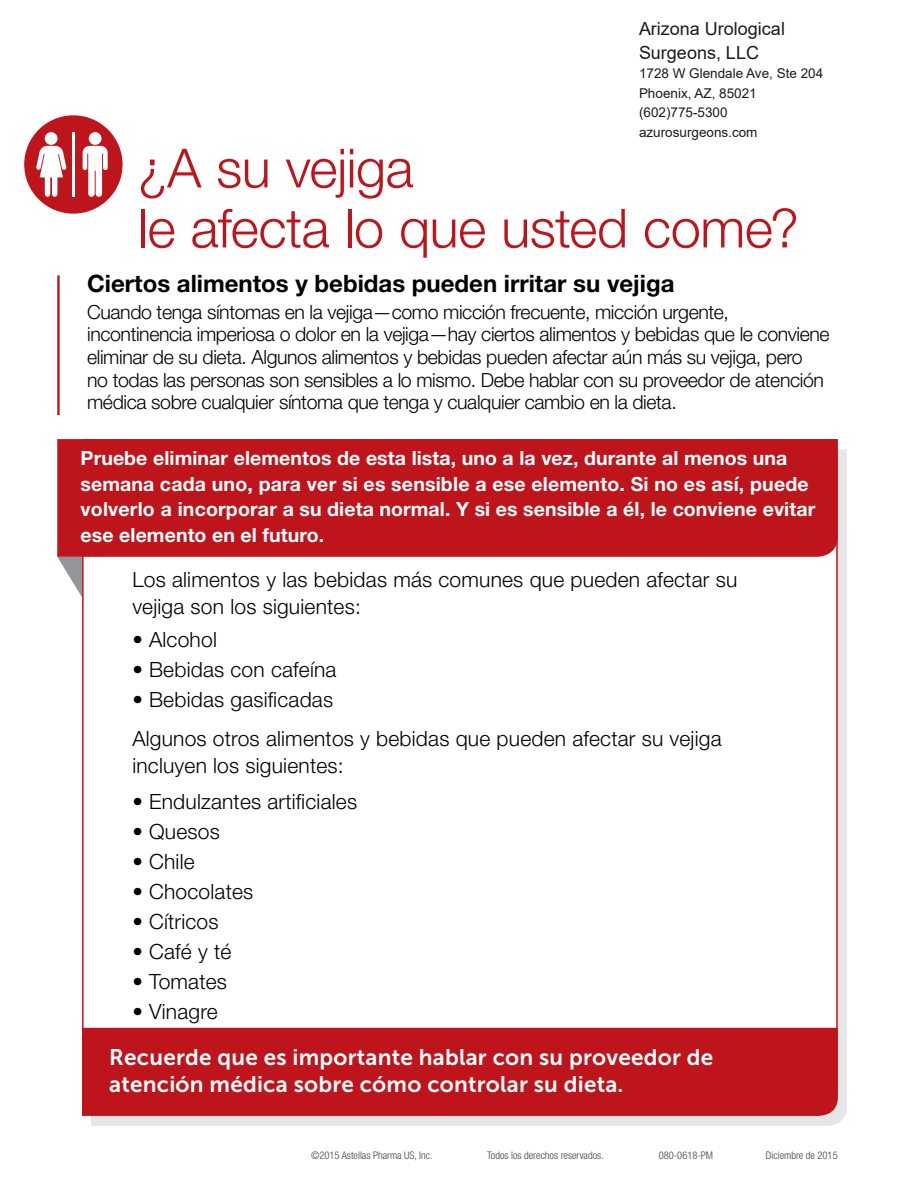
<style>
.page{position:relative;width:918px;height:1188px;background:#fff}
.page>*{position:absolute;margin:0;border:0;box-sizing:border-box;transform-origin:0 0}
.t1{font:300 54px/60px "Helvetica Neue LT Pro";letter-spacing:-.01em;color:#be141b}
.t2{font:700 24px "Helvetica Neue LT Pro";color:#000}
.t3{font:22.5px/27px "Museo Sans 700";letter-spacing:.01em;color:#fff}
.t4{font:300 21px/27px "Helvetica Neue LT Pro";letter-spacing:.01em;color:#000}
.t5{font:300 19.5px/22.5px "Helvetica Neue LT Pro";letter-spacing:-.02em;color:#000}
.t6{font:700 19.5px/25.5px "Helvetica Neue LT Pro";letter-spacing:.005em;color:#fff}
.t7{font:18px/24px "Arial";color:rgb(0 0 0/.9)}
.t8{font:13.5px/19.5px "Arial";color:rgb(0 0 0/.9)}
.t9{font:300 condensed 10.5px "Helvetica Neue LT Pro";color:#414042}
</style>
<div class="page">
<svg style="left:57px;top:557px;width:24px;height:38px"></svg>
<hr style="left:57px;top:275px;width:3px;height:140px;background:#be141b">
<div style="left:91px;top:449px;width:756px;height:677px;background:#e6e6e6"></div>
<div style="left:81px;top:557px;width:757px;height:471px;background:#fff"></div>
<div style="left:57px;top:439px;width:781px;height:118px;background:#be141b"></div>
<div style="left:82px;top:1028px;width:756px;height:88px;background:#be141b"></div>
<div style="left:24px;top:115px;width:99px;height:99px;background:#be141b;border-radius:50%"></div>
<svg style="left:83px;top:146px;width:25px;height:51px"></svg>
<div style="left:89px;top:132px;width:13px;height:13px;background:#fff;border-radius:50%"></div>
<svg style="left:36px;top:146px;width:31px;height:51px"></svg>
<div style="left:45px;top:132px;width:13px;height:13px;background:#fff;border-radius:50%"></div>
<hr style="left:73px;top:132px;width:2px;height:65px;background:#fff">
<p class="t7" style="left:639px;top:18px;width:147px">Arizona Urological<br>Surgeons, LLC</p>
<p class="t8" style="left:639px;top:65px;width:186px">1728 W Glendale Ave, Ste 204<br>Phoenix, AZ, 85021 (602)775-5300 azurosurgeons.com</p>
<h1 class="t1" style="left:138px;top:137px;width:662px">¿A su vejiga<br>le afecta lo que usted come?</h1>
<p class="t2" style="left:87px;top:268px;width:589px">Ciertos alimentos y bebidas pueden irritar su vejiga</p>
<p class="t5" style="left:87px;top:300px;width:744px">Cuando tenga síntomas en la vejiga—como micción frecuente, micción urgente, incontinencia imperiosa o dolor en la vejiga—hay ciertos alimentos y bebidas que le conviene eliminar de su dieta. Algunos alimentos y bebidas pueden afectar aún más su vejiga, pero<br>no todas las personas son sensibles a lo mismo. Debe hablar con su proveedor de atención médica sobre cualquier síntoma que tenga y cualquier cambio en la dieta.</p>
<p class="t6" style="left:81px;top:445px;width:736px">Pruebe eliminar elementos de esta lista, uno a la vez, durante al menos una semana cada uno, para ver si es sensible a ese elemento. Si no es así, puede volverlo a incorporar a su dieta normal. Y si es sensible a él, le conviene evitar ese elemento en el futuro.</p>
<p class="t4" style="left:132px;top:566px;width:606px">Los alimentos y las bebidas más comunes que pueden afectar su vejiga son los siguientes:</p>
<p class="t4" style="left:132px;top:626px;width:86px">• Alcohol</p>
<p class="t4" style="left:132px;top:656px;width:206px">• Bebidas con cafeína</p>
<p class="t4" style="left:132px;top:680px;width:591px;line-height:39px">• Bebidas gasificadas<br>Algunos otros alimentos y bebidas que pueden afectar su vejiga</p>
<p class="t4" style="left:132px;top:752px;width:213px">incluyen los siguientes:</p>
<p class="t4" style="left:132px;top:788px;width:226px">• Endulzantes artificiales</p>
<p class="t4" style="left:132px;top:818px;width:89px">• Quesos</p>
<p class="t4" style="left:132px;top:848px;width:64px">• Chile</p>
<p class="t4" style="left:132px;top:878px;width:122px">• Chocolates</p>
<p class="t4" style="left:132px;top:908px;width:88px">• Cítricos</p>
<p class="t4" style="left:132px;top:938px;width:100px">• Café y té</p>
<p class="t4" style="left:132px;top:968px;width:96px">• Tomates</p>
<p class="t4" style="left:132px;top:998px;width:87px">• Vinagre</p>
<p class="t3" style="left:109px;top:1043px;width:605px">Recuerde que es importante hablar con su proveedor de atención médica sobre cómo controlar su dieta.</p>
<p class="t9" style="left:311px;top:1150px;width:123px">©2015 Astellas Pharma US, Inc.</p>
<p class="t9" style="left:487px;top:1150px;width:118px">Todos los derechos reservados.</p>
<p class="t9" style="left:659px;top:1150px;width:56px">080-0618-PM</p>
<p class="t9" style="left:766px;top:1150px;width:73px">Diciembre de 2015</p>
</div>
